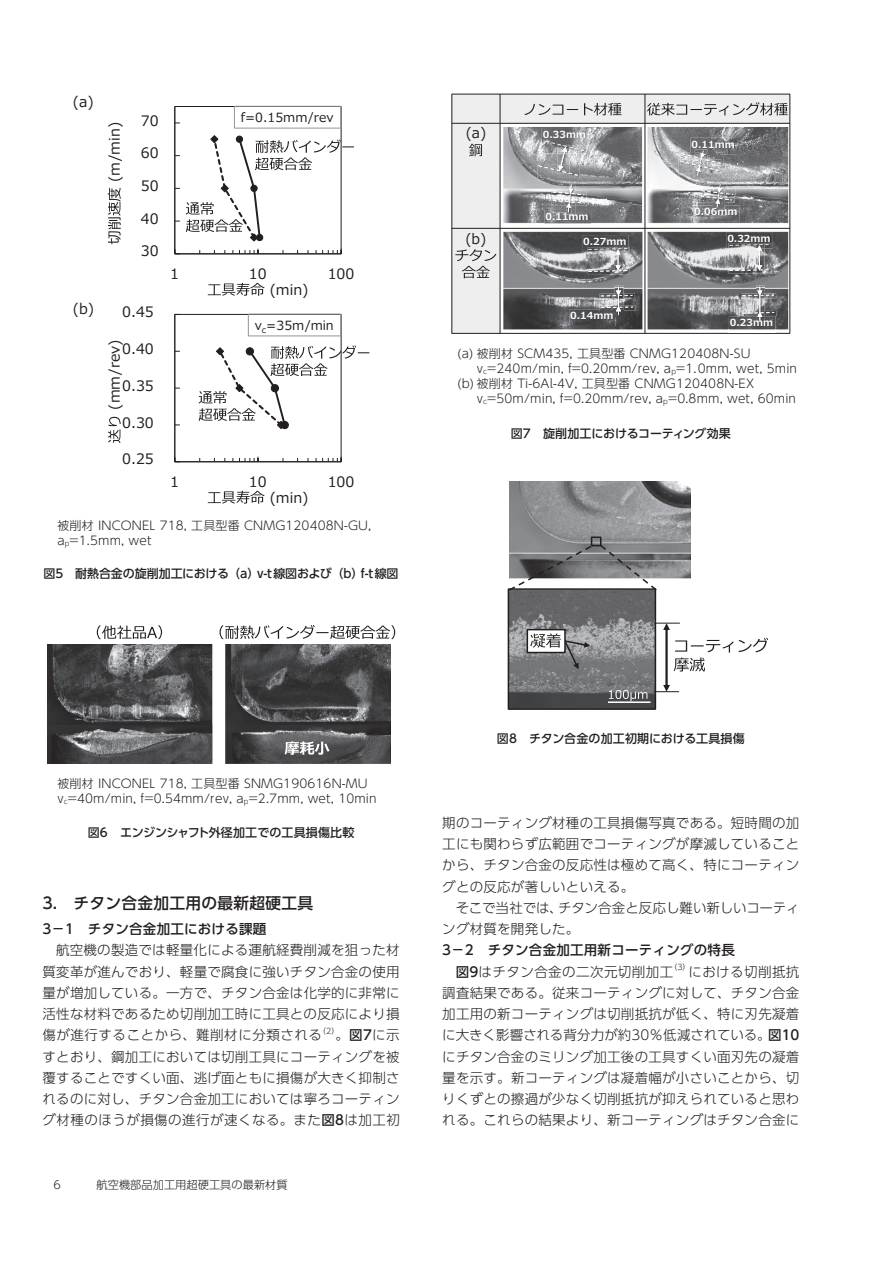
<style>
.page{position:relative;width:893px;height:1263px;background:#fff}
.page>*{position:absolute;margin:0;border:0;box-sizing:border-box;transform-origin:0 0}
.t1{font:500 15.75px "UD Shin Go Pro";letter-spacing:.015em;color:#231f20}
.t2{font:14.4px "Meiryo";color:#231f20}
.t3{font:14.1px "Meiryo";color:#231f20}
.t4{font:300 13.5px/21.3px "UD Shin Go Pro";letter-spacing:.02em;color:#231f20;text-align:justify}
.t5{font:500 13.5px/21.3px "UD Shin Go Pro";letter-spacing:.02em;color:#231f20}
.t6{font:300 13.5px/21.3px "UD Shin Go Pro";color:#231f20}
.t7{font:12.6px "Meiryo";color:#231f20}
.t8{font:300 12px/15px "UD Shin Go Pro";letter-spacing:.015em;color:#231f20}
.t9{font:500 12px "UD Shin Go Pro";letter-spacing:-.005em;color:#231f20}
.t10{font:500 12px "UD Shin Go Pro";letter-spacing:.015em;color:#231f20}
.t11{font:300 11.25px "UD Shin Go Pro";color:#231f20}
.t12{font:700 9.75px "Meiryo";color:#fff}
.t13{font:300 7.8px "UD Shin Go Pro";color:#231f20}
.s1{font-weight:500}
.s2{font-weight:300}
</style>
<div class="page">
<hr style="left:174px;top:314px;width:1px;height:148px;background:#231f20">
<hr style="left:175px;top:461px;width:166px;height:1px;background:#231f20">
<svg style="left:233px;top:457px;width:26px;height:5px"></svg>
<svg style="left:316px;top:457px;width:26px;height:5px"></svg>
<svg style="left:108px;top:417px;width:13px;height:26px"></svg>
<svg style="left:208px;top:491px;width:57px;height:13px"></svg>
<hr style="left:174px;top:106px;width:1px;height:148px;background:#231f20">
<hr style="left:175px;top:253px;width:166px;height:1px;background:#231f20">
<svg style="left:233px;top:249px;width:26px;height:5px"></svg>
<svg style="left:316px;top:249px;width:26px;height:5px"></svg>
<svg style="left:108px;top:188px;width:13px;height:56px"></svg>
<svg style="left:208px;top:283px;width:57px;height:13px"></svg>
<svg style="left:186px;top:135px;width:168px;height:107px"></svg>
<div style="left:248px;top:314px;width:93px;height:22px;border:1px solid #939598"></div>
<div style="left:234px;top:106px;width:107px;height:22px;border:1px solid #939598"></div>
<svg style="left:199px;top:345px;width:170px;height:84px"></svg>
<img style="left:47px;top:644px;width:343px;height:119px">
<svg style="left:97px;top:625px;width:65px;height:14px"></svg>
<svg style="left:285px;top:741px;width:45px;height:14px"></svg>
<svg style="left:220px;top:625px;width:175px;height:14px"></svg>
<img style="left:503px;top:127px;width:285px;height:202px">
<div style="left:452px;top:94px;width:48px;height:29px;background:#eeeeef"></div>
<div style="left:500px;top:94px;width:145px;height:29px;background:#eeeeef"></div>
<div style="left:645px;top:94px;width:145px;height:29px;background:#eeeeef"></div>
<div style="left:452px;top:123px;width:48px;height:105px;background:#eeeeef"></div>
<div style="left:452px;top:228px;width:48px;height:105px;background:#eeeeef"></div>
<hr style="left:500px;top:94px;width:1px;height:239px;background:#231f20">
<hr style="left:645px;top:94px;width:1px;height:239px;background:#231f20">
<hr style="left:452px;top:123px;width:338px;height:1px;background:#231f20">
<hr style="left:452px;top:228px;width:338px;height:1px;background:#231f20">
<hr style="left:452px;top:94px;width:1px;height:239px;background:#231f20">
<hr style="left:790px;top:94px;width:1px;height:239px;background:#231f20">
<hr style="left:452px;top:94px;width:338px;height:1px;background:#231f20">
<hr style="left:452px;top:333px;width:338px;height:1px;background:#231f20">
<svg style="left:524px;top:103px;width:98px;height:12px"></svg>
<svg style="left:647px;top:102px;width:141px;height:13px"></svg>
<svg style="left:469px;top:144px;width:13px;height:12px"></svg>
<svg style="left:455px;top:249px;width:41px;height:29px"></svg>
<img style="left:544px;top:210px;width:47px;height:16px">
<img style="left:693px;top:206px;width:47px;height:16px">
<img style="left:587px;top:269px;width:43px;height:5px">
<img style="left:599px;top:294px;width:36px;height:5px">
<img style="left:569px;top:310px;width:47px;height:16px">
<svg style="left:600px;top:287px;width:33px;height:31px"></svg>
<img style="left:582px;top:235px;width:47px;height:16px">
<img style="left:587px;top:247px;width:42px;height:4px">
<svg style="left:588px;top:248px;width:39px;height:25px"></svg>
<img style="left:741px;top:293px;width:35px;height:6px">
<img style="left:741px;top:311px;width:35px;height:5px">
<img style="left:729px;top:316px;width:46px;height:14px">
<svg style="left:742px;top:287px;width:32px;height:36px"></svg>
<img style="left:726px;top:232px;width:47px;height:16px">
<img style="left:728px;top:268px;width:43px;height:5px">
<img style="left:728px;top:243px;width:43px;height:5px">
<svg style="left:730px;top:244px;width:39px;height:29px"></svg>
<img style="left:551px;top:190px;width:36px;height:7px">
<img style="left:552px;top:199px;width:35px;height:7px">
<svg style="left:553px;top:184px;width:32px;height:36px"></svg>
<img style="left:542px;top:128px;width:46px;height:16px">
<img style="left:537px;top:164px;width:43px;height:14px">
<img style="left:544px;top:140px;width:43px;height:13px">
<svg style="left:538px;top:141px;width:46px;height:35px;background:#a8aaac"></svg>
<img style="left:690px;top:138px;width:47px;height:16px">
<img style="left:679px;top:160px;width:1px;height:13px">
<svg style="left:680px;top:149px;width:54px;height:66px;background:#a1a2a4"></svg>
<img style="left:509px;top:482px;width:181px;height:226px">
<div style="left:508px;top:588px;width:148px;height:122px;border:2px solid #231f20"></div>
<hr style="left:608px;top:701px;width:42px;height:2px;background:#fff">
<svg style="left:609px;top:690px;width:38px;height:11px"></svg>
<div style="left:591px;top:536px;width:10px;height:10px;border:2px solid #231f20"></div>
<svg style="left:507px;top:543px;width:151px;height:49px"></svg>
<hr style="left:665px;top:629px;width:3px;height:57px;background:#231f20">
<svg style="left:654px;top:685px;width:25px;height:7px"></svg>
<svg style="left:655px;top:623px;width:25px;height:7px"></svg>
<svg style="left:674px;top:638px;width:94px;height:33px"></svg>
<div style="left:527px;top:630px;width:38px;height:22px;background:#fff"></div>
<div style="left:527px;top:629px;width:39px;height:24px;border:2px solid #231f20"></div>
<svg style="left:530px;top:633px;width:60px;height:36px;background:#929294"></svg>
<p class="t2" style="left:73px;top:91px;width:22px">(a)</p>
<p class="t2" style="left:73px;top:299px;width:23px">(b)</p>
<p class="t2" style="left:105px;top:182px;width:62px;rotate:-90deg">(m/min)</p>
<p class="t2" style="left:141px;top:110px;width:19px">70</p>
<p class="t2" style="left:141px;top:143px;width:19px">60</p>
<p class="t2" style="left:141px;top:176px;width:19px">50</p>
<p class="t2" style="left:141px;top:208px;width:19px">40</p>
<p class="t2" style="left:141px;top:241px;width:19px">30</p>
<p class="t2" style="left:122px;top:302px;width:33px">0.45</p>
<p class="t2" style="left:105px;top:410px;width:71px;rotate:-90deg">(mm/rev)</p>
<p class="t2" style="left:122px;top:339px;width:33px">0.40</p>
<p class="t2" style="left:122px;top:375px;width:33px">0.35</p>
<p class="t2" style="left:122px;top:412px;width:33px">0.30</p>
<p class="t2" style="left:122px;top:449px;width:33px">0.25</p>
<p class="t7" style="left:241px;top:109px;width:94px">f=0.15mm/rev</p>
<p class="t2" style="left:170px;top:264px;width:10px">1</p>
<p class="t2" style="left:249px;top:264px;width:19px">10</p>
<p class="t2" style="left:328px;top:264px;width:28px">100</p>
<p class="t2" style="left:270px;top:280px;width:40px">(min)</p>
<p class="t7" style="left:255px;top:316px;width:80px">v<sub>c</sub>=35m/min</p>
<p class="t2" style="left:170px;top:472px;width:10px">1</p>
<p class="t2" style="left:249px;top:472px;width:19px">10</p>
<p class="t2" style="left:328px;top:472px;width:28px">100</p>
<p class="t2" style="left:270px;top:487px;width:40px">(min)</p>
<p class="t8" style="left:57px;top:517px;width:315px">被削材 INCONEL 718, 工具型番 CNMG120408N-GU, a<sub>p</sub>=1.5mm, wet</p>
<p class="t9" style="left:44px;top:564px;width:357px">図5　耐熱合金の旋削加工における（a）v-t線図および（b）f-t線図</p>
<p class="t3" style="left:466px;top:124px;width:22px">(a)</p>
<p class="t3" style="left:465px;top:229px;width:22px">(b)</p>
<p class="t12" style="left:543px;top:127px;width:45px">0.33mm</p>
<p class="t12" style="left:545px;top:209px;width:45px">0.11mm</p>
<p class="t12" style="left:583px;top:234px;width:45px">0.27mm</p>
<p class="t12" style="left:570px;top:309px;width:45px">0.14mm</p>
<p class="t12" style="left:691px;top:137px;width:45px">0.11mm</p>
<p class="t12" style="left:694px;top:205px;width:45px">0.06mm</p>
<p class="t12" style="left:727px;top:231px;width:45px">0.32mm</p>
<p class="t12" style="left:730px;top:315px;width:45px">0.23mm</p>
<p class="t8" style="left:457px;top:346px;width:295px">(a) 被削材 SCM435, 工具型番 CNMG120408N-SU</p>
<p class="t8" style="left:477px;top:361px;width:322px">v<sub>c</sub>=240m/min, f=0.20mm/rev, a<sub>p</sub>=1.０mm, wet, 5min</p>
<p class="t8" style="left:457px;top:376px;width:298px">(b) 被削材 Ti-6Al-4V, 工具型番 CNMG120408N-EX</p>
<p class="t8" style="left:477px;top:391px;width:321px">v<sub>c</sub>=50m/min, f=0.20mm/rev, a<sub>p</sub>=0.8mm, wet, 60min</p>
<p class="t9" style="left:511px;top:424px;width:222px">図7　旋削加工におけるコーティング効果</p>
<p class="t8" style="left:57px;top:776px;width:321px">被削材 INCONEL 718, 工具型番 SNMG190616N-MU v<sub>c</sub>=40m/min, f=0.54mm/rev, a<sub>p</sub>=2.7mm, wet, 10min</p>
<p class="t9" style="left:88px;top:822px;width:268px">図6　エンジンシャフト外径加工での工具損傷比較</p>
<p class="t1" style="left:43px;top:890px;width:272px">3.　チタン合金加工用の最新超硬工具</p>
<p class="t5" style="left:43px;top:918px;width:225px">3－1　チタン合金加工における課題</p>
<p class="t4" style="left:43px;top:939px;width:359px;text-indent:13px">航空機の製造では軽量化による運航経費削減を狙った材質変革が進んでおり、軽量で腐食に強いチタン合金の使用量が増加している。一方で、チタン合金は化学的に非常に活性な材料であるため切削加工時に工具との反応により損傷が進行することから、難削材に分類される</p>
<p class="t13" style="left:318px;top:1024px;width:23px">（2）</p>
<p class="t4" style="left:43px;top:1024px;width:359px;text-indent:293px">。<span class="s1">図7</span>に示すとおり、鋼加工においては切削工具にコーティングを被覆することですくい面、逃げ面ともに損傷が大きく抑制されるのに対し、チタン合金加工においては寧ろコーティング材種のほうが損傷の進行が速くなる。また<span class="s1">図8</span>は加工初</p>
<p class="t11" style="left:53px;top:1176px;width:9px">6</p>
<p class="t11" style="left:97px;top:1176px;width:193px">航空機部品加工用超硬工具の最新材質</p>
<p class="t10" style="left:497px;top:729px;width:249px">図8　チタン合金の加工初期における工具損傷</p>
<p class="t4" style="left:442px;top:812px;width:359px">期のコーティング材種の工具損傷写真である。短時間の加工にも関わらず広範囲でコーティングが摩滅していることから、チタン合金の反応性は極めて高く、特にコーティングとの反応が著しいといえる。</p>
<p class="t6" style="left:442px;top:897px;width:359px;text-indent:14px">そこで当社では、チタン合金と反応し難い新しいコーティング材質を開発した。</p>
<p class="t5" style="left:456px;top:939px;width:281px;text-indent:-14px">3－2　チタン合金加工用新コーティングの特長図9<span class="s2">はチタン合金の二次元切削加工</span></p>
<p class="t13" style="left:669px;top:961px;width:23px">（3）</p>
<p class="t4" style="left:442px;top:960px;width:359px;text-indent:246px">における切削抵抗調査結果である。従来コーティングに対して、チタン合金加工用の新コーティングは切削抵抗が低く、特に刃先凝着に大きく影響される背分力が約30％低減されている。<span class="s1">図10</span>にチタン合金のミリング加工後の工具すくい面刃先の凝着量を示す。新コーティングは凝着幅が小さいことから、切りくずとの擦過が少なく切削抵抗が抑えられていると思われる。これらの結果より、新コーティングはチタン合金に</p>
</div>
